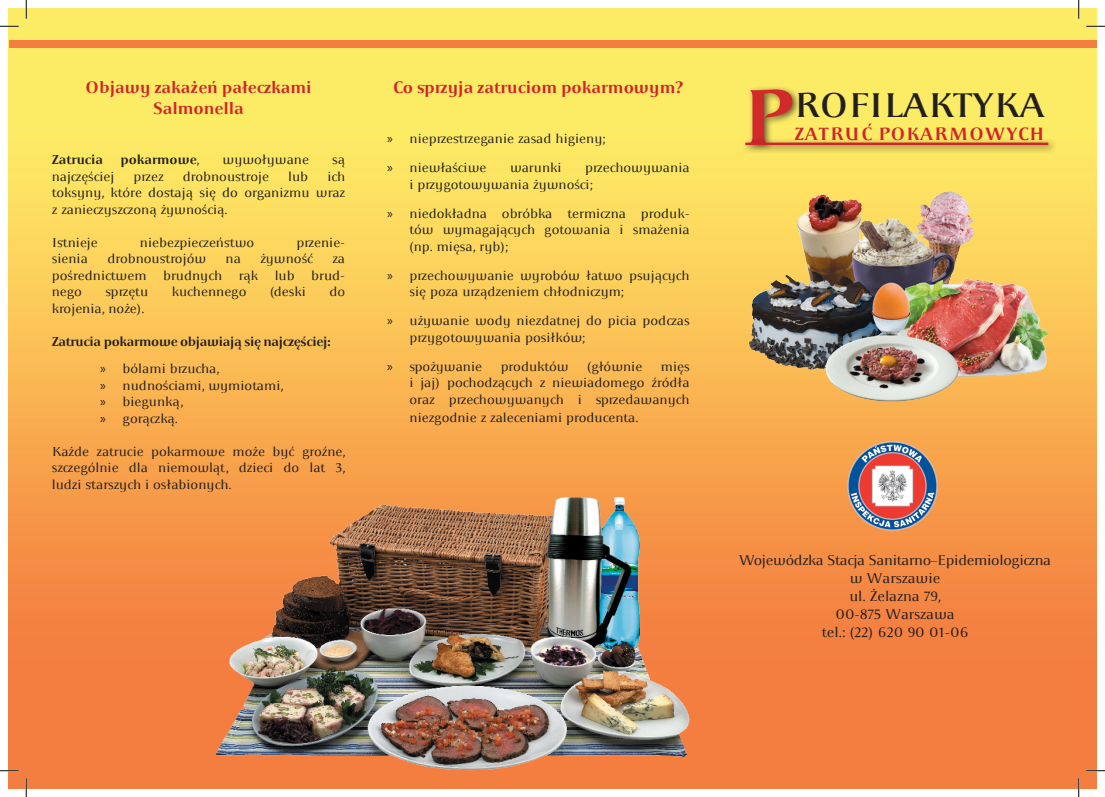
<style>
.page{position:relative;width:1105px;height:797px;background:#fff}
.page>*{position:absolute;margin:0;border:0;box-sizing:border-box;transform-origin:0 0}
.t1{font:700 81.25px "Apolonia 500";color:#d1232a}
.t2{font:36.25px "Apolonia 500";letter-spacing:-.02em;color:#231f20}
.t3{font:700 18.75px "Apolonia TT";letter-spacing:.05em;color:#d1232a}
.t4{font:700 17.5px/21px "Apolonia TT";color:#d1232a;text-align:center}
.t5{font:15px/18px "Apolonia TT";letter-spacing:-.02em;color:#231f20;text-align:center}
.t6{font:13.75px/16.5px "Apolonia TT";color:#231f20;text-align:justify}
.t7{font:700 13.75px/27.8px "Apolonia TT";letter-spacing:-.02em;color:#231f20}
.s1{font-weight:400}
.s2{font-family:"Myriad Pro";font-weight:400}
.s3{font-family:"Myriad Pro"}
</style>
<div class="page">
<img style="left:9px;top:9px;width:1087px;height:779px">
<img style="left:739px;top:171px;width:322px;height:245px">
<img style="left:842px;top:436px;width:100px;height:100px">
<div style="left:747px;top:85px;width:54px;height:67px;background:#231f20;opacity:.75"></div>
<div style="left:741px;top:138px;width:316px;height:16px;background:#231f20;opacity:.75"></div>
<hr style="left:745px;top:143px;width:303px;height:2px;background:#d1232a">
<div style="left:9px;top:40px;width:1087px;height:8px;background:#f47e40"></div>
<img style="left:205px;top:472px;width:493px;height:316px">
<svg style="left:0;top:25px;width:19px;height:2px"></svg>
<svg style="left:1086px;top:25px;width:19px;height:2px"></svg>
<svg style="left:0;top:770px;width:19px;height:1px"></svg>
<svg style="left:1086px;top:770px;width:19px;height:1px"></svg>
<svg style="left:25px;top:0;width:2px;height:19px"></svg>
<svg style="left:25px;top:778px;width:2px;height:19px"></svg>
<svg style="left:1078px;top:0;width:1px;height:19px"></svg>
<svg style="left:1078px;top:778px;width:1px;height:19px"></svg>
<p class="t4" style="left:85px;top:77px;width:228px">O bjawy zakażeń pałeczkami<br>Salmonella</p>
<p class="t7" style="left:52px;top:146px;width:53px">Zatrucia</p>
<p class="t7" style="left:120px;top:146px;width:81px">pokarmowe<span class="s1">,</span></p>
<p class="t6" style="left:223px;top:151px;width:88px">wywoływane</p>
<p class="t6" style="left:332px;top:151px;width:14px">są</p>
<p class="t6" style="left:52px;top:168px;width:64px">najczęściej</p>
<p class="t6" style="left:133px;top:168px;width:32px">przez</p>
<p class="t6" style="left:183px;top:168px;width:88px">drobnoustroje</p>
<p class="t6" style="left:288px;top:168px;width:22px">lub</p>
<p class="t6" style="left:52px;top:168px;width:295px;text-indent:276px">ich toksyny, które dostają się do organizmu wraz z zanieczyszczoną żywnością.</p>
<p class="t6" style="left:52px;top:234px;width:48px">Istnieje</p>
<p class="t6" style="left:140px;top:234px;width:116px">niebezpieczeństwo</p>
<p class="t6" style="left:297px;top:234px;width:50px">przenie-</p>
<p class="t6" style="left:52px;top:250px;width:38px">sienia</p>
<p class="t6" style="left:107px;top:250px;width:100px">drobnoustrojów</p>
<p class="t6" style="left:226px;top:250px;width:17px">na</p>
<p class="t6" style="left:260px;top:250px;width:54px">żywność</p>
<p class="t6" style="left:52px;top:250px;width:295px;text-indent:281px">za pośrednictwem brudnych rąk lub brud&shy;nego</p>
<p class="t6" style="left:106px;top:283px;width:44px">sprzętu</p>
<p class="t6" style="left:172px;top:283px;width:76px">kuchennego</p>
<p class="t6" style="left:270px;top:283px;width:37px">(deski</p>
<p class="t6" style="left:329px;top:283px;width:17px">do</p>
<p class="t6" style="left:52px;top:300px;width:95px">krojenia, noże).</p>
<p class="t7" style="left:100px;top:327px;width:232px;text-indent:-48px">Zatrucia pokarmowe objawiają się najczęściej: <span class="s2">»</span> <span class="s1">bólami brzucha,</span></p>
<p class="t6" style="left:100px;top:377px;width:185px;text-align:left"><span class="s3">»</span> nudnościami, wymiotami, <span class="s3">»</span> biegunką,<br><span class="s3">»</span> gorączką.</p>
<p class="t6" style="left:52px;top:443px;width:295px">Każde zatrucie pokarmowe może być groźne, szczególnie dla niemowląt, dzieci do lat 3, ludzi starszych i osłabionych.</p>
<p class="t4" style="left:393px;top:77px;width:292px">Co sprzyja zatruciom pokarmowym?</p>
<p class="t6" style="left:387px;top:124px;width:220px;line-height:29px"><span class="s3">»</span> nieprzestrzeganie zasad higieny; <span class="s3">»</span> niewłaściwe</p>
<p class="t6" style="left:409px;top:159px;width:282px;text-indent:176px">przechowywania i przygotowywania żywności;</p>
<p class="t6" style="left:409px;top:205px;width:282px;text-indent:-22px"><span class="s3">»</span> niedokładna obróbka termiczna produk&shy;tów wymagających gotowania i smażenia (np. mięsa, ryb);</p>
<p class="t6" style="left:409px;top:267px;width:282px;text-indent:-22px"><span class="s3">»</span> przechowywanie wyrobów łatwo psujących się poza urządzeniem chłodniczym;</p>
<p class="t6" style="left:409px;top:312px;width:282px;text-indent:-22px"><span class="s3">»</span> używanie wody niezdatnej do picia podczas przygotowywania posiłków;</p>
<p class="t6" style="left:387px;top:358px;width:97px"><span class="s3">»</span> spożywanie</p>
<p class="t6" style="left:501px;top:358px;width:69px">produktów</p>
<p class="t6" style="left:587px;top:358px;width:57px">(głównie</p>
<p class="t6" style="left:510px;top:159px;width:53px">warunki</p>
<p class="t6" style="left:409px;top:358px;width:282px;text-indent:251px">mięs i jaj) pochodzących z niewiadomego źródła oraz przechowywanych i sprzedawanych</p>
<p class="t6" style="left:409px;top:409px;width:230px">niezgodnie z zaleceniami producenta.</p>
<h1 class="t1" style="left:741px;top:69px;width:52px">P</h1>
<h2 class="t2" style="left:794px;top:84px;width:253px">ROFILAKTYKA</h2>
<h3 class="t3" style="left:794px;top:123px;width:252px">zatruć pokarmowych</h3>
<p class="t5" style="left:739px;top:551px;width:313px">Wojewódzka Stacja Sanitarno–Epidemiologiczna w Warszawie<br>ul. Żelazna 79,<br>00-875 Warszawa<br>tel.: (22) 620 90 01-06</p>
</div>
